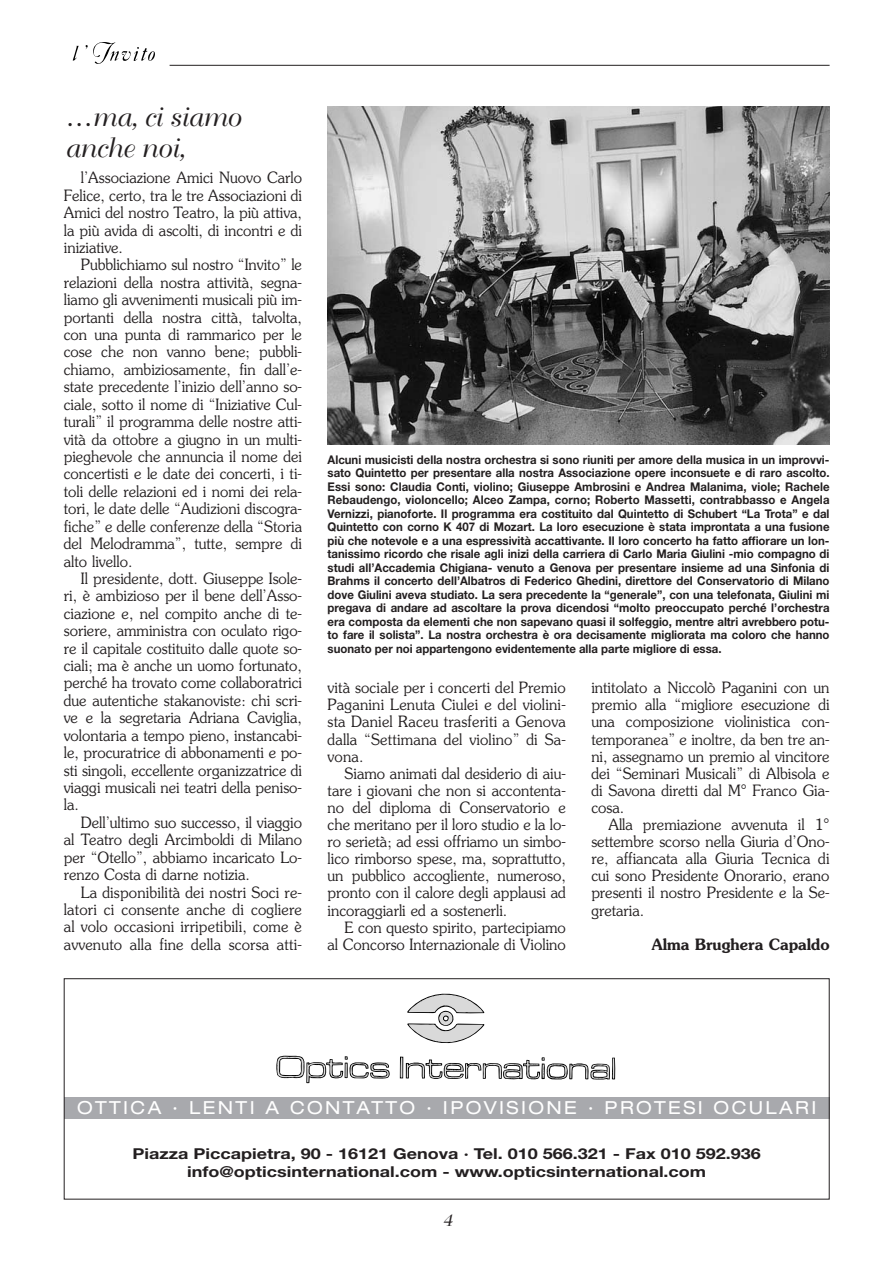
<style>
.page{position:relative;width:893px;height:1262px;background:#fff}
.page>*{position:absolute;margin:0;border:0;box-sizing:border-box;transform-origin:0 0}
.t1{font:27px/30.3px "Bellevue";color:#231f20}
.t2{font:expanded 18px "Helvetica Neue";letter-spacing:.135em;color:#fff}
.t3{font:18px "Bellevue";color:#231f20}
.t4{font:300 15.6px/17.4px "Souvenir";color:#231f20;text-align:justify;scale:.95 1}
.t5{font:600 15.6px "Souvenir";color:#231f20;scale:.95 1}
.t6{font:700 15px/18px "Helvetica Neue";color:#231f20;text-align:center;scale:1.2 1}
.t7{font:700 12px/13.5px "Helvetica Neue";color:#231f20;text-align:justify;scale:.95 1}
</style>
<div class="page">
<svg style="left:73px;top:46px;width:6px;height:15px"></svg>
<svg style="left:85px;top:42px;width:70px;height:22px"></svg>
<hr style="left:170px;top:65px;width:659px;height:1px;background:#231f20">
<svg style="left:407px;top:993px;width:77px;height:51px"></svg>
<hr style="left:400px;top:1056px;width:3px;height:22px;background:#000">
<svg style="left:276px;top:1055px;width:113px;height:28px"></svg>
<svg style="left:400px;top:1057px;width:215px;height:23px"></svg>
<img style="left:327px;top:106px;width:502px;height:338px">
<div style="left:64px;top:1097px;width:765px;height:21px;background:#a8a9ad"></div>
<div style="left:64px;top:978px;width:765px;height:221px;border:1px solid #231f20"></div>
<h1 class="t1" style="left:64px;top:104px;width:177px">…ma, ci siamo anche noi,</h1>
<p class="t4" style="left:64px;top:170px;width:252px;text-indent:17px">l’Associazione Amici Nuovo Carlo Felice, certo, tra le tre Associazioni di Amici del nostro Teatro, la più attiva, la più avida di ascolti, di incontri e di iniziative.</p>
<p class="t4" style="left:64px;top:257px;width:252px;text-indent:17px">Pubblichiamo sul nostro “Invito” le relazioni della nostra attività, segna&shy;liamo gli avvenimenti musicali più im&shy;portanti della nostra città, talvolta, con una punta di rammarico per le cose che non vanno bene; pubbli&shy;chiamo, ambiziosamente, fin dall’e&shy;state precedente l’inizio dell’anno so&shy;ciale, sotto il nome di “Iniziative Cul&shy;turali” il programma delle nostre atti&shy;vità da ottobre a giugno in un multi&shy;pieghevole che annuncia il nome dei concertisti e le date dei concerti, i ti&shy;toli delle relazioni ed i nomi dei rela&shy;tori, le date delle “Audizioni discogra&shy;fiche” e delle conferenze della “Storia del Melodramma”, tutte, sempre di alto livello.</p>
<p class="t4" style="left:64px;top:571px;width:252px;text-indent:17px">Il presidente, dott. Giuseppe Isole&shy;ri, è ambizioso per il bene dell’Asso&shy;ciazione e, nel compito anche di te&shy;soriere, amministra con oculato rigo&shy;re il capitale costituito dalle quote so&shy;ciali; ma è anche un uomo fortunato, perché ha trovato come collaboratrici due autentiche stakanoviste: chi scri&shy;ve e la segretaria Adriana Caviglia, volontaria a tempo pieno, instancabi&shy;le, procuratrice di abbonamenti e po&shy;sti singoli, eccellente organizzatrice di viaggi musicali nei teatri della peniso&shy;la.</p>
<p class="t4" style="left:64px;top:814px;width:252px;text-indent:17px">Dell’ultimo suo successo, il viaggio al Teatro degli Arcimboldi di Milano per “Otello”, abbiamo incaricato Lo&shy;renzo Costa di darne notizia.</p>
<p class="t4" style="left:64px;top:884px;width:252px;text-indent:17px">La disponibilità dei nostri Soci re&shy;latori ci consente anche di cogliere al volo occasioni irripetibili, come è avvenuto alla fine della scorsa atti-</p>
<p class="t7" style="left:327px;top:453px;width:530px">Alcuni musicisti della nostra orchestra si sono riuniti per amore della musica in un improvvi&shy;sato Quintetto per presentare alla nostra Associazione opere inconsuete e di raro ascolto.<br>Essi sono: Claudia Conti, violino; Giuseppe Ambrosini e Andrea Malanima, viole; Rachele Rebaudengo, violoncello; Alceo Zampa, corno; Roberto Massetti, contrabbasso e Angela Vernizzi, pianoforte. Il programma era costituito dal Quintetto di Schubert “La Trota” e dal Quintetto con corno K 407 di Mozart. La loro esecuzione è stata improntata a una fusione più che notevole e a una espressività accattivante. Il loro concerto ha fatto affiorare un lon&shy;tanissimo ricordo che risale agli inizi della carriera di Carlo Maria Giulini -mio compagno di studi all’Accademia Chigiana- venuto a Genova per presentare insieme ad una Sinfonia di Brahms il concerto dell’Albatros di Federico Ghedini, direttore del Conservatorio di Milano dove Giulini aveva studiato. La sera precedente la “generale”, con una telefonata, Giulini mi pregava di andare ad ascoltare la prova dicendosi “molto preoccupato perché l’orchestra era composta da elementi che non sapevano quasi il solfeggio, mentre altri avrebbero potu&shy;to fare il solista”. La nostra orchestra è ora decisamente migliorata ma coloro che hanno suonato per noi appartengono evidentemente alla parte migliore di essa.</p>
<p class="t4" style="left:327px;top:680px;width:252px">vità sociale per i concerti del Premio Paganini Lenuta Ciulei e del violini&shy;sta Daniel Raceu trasferiti a Genova dalla “Settimana del violino” di Sa&shy;vona.</p>
<p class="t4" style="left:327px;top:765px;width:252px;text-indent:17px">Siamo animati dal desiderio di aiu&shy;tare i giovani che non si accontenta&shy;no del diploma di Conservatorio e che meritano per il loro studio e la lo&shy;ro serietà; ad essi offriamo un simbo&shy;lico rimborso spese, ma, soprattutto, un pubblico accogliente, numeroso, pronto con il calore degli applausi ad incoraggiarli ed a sostenerli.</p>
<p class="t4" style="left:327px;top:919px;width:252px;text-align:right">E con questo spirito, partecipiamo<br>al Concorso Internazionale di Violino</p>
<p class="t4" style="left:591px;top:680px;width:252px">intitolato a Niccolò Paganini con un premio alla “migliore esecuzione di una composizione violinistica con&shy;temporanea” e inoltre, da ben tre an&shy;ni, assegnamo un premio al vincitore dei “Seminari Musicali” di Albisola e di Savona diretti dal M° Franco Gia&shy;cosa.</p>
<p class="t4" style="left:591px;top:817px;width:252px;text-indent:17px">Alla premiazione avvenuta il 1° settembre scorso nella Giuria d’Ono&shy;re, affiancata alla Giuria Tecnica di cui sono Presidente Onorario, erano presenti il nostro Presidente e la Se&shy;gretaria.</p>
<p class="t5" style="left:652px;top:938px;width:188px">Alma Brughera Capaldo</p>
<p class="t2" style="left:77px;top:1101px;width:740px">OTTICA · LENTI A CONTATTO · IPOVISIONE · PROTESI OCULARI</p>
<p class="t6" style="left:132px;top:1146px;width:525px">Piazza Piccapietra, 90 - 16121 Genova · Tel. 010 566.321 - Fax 010 592.936 info@opticsinternational.com - www.opticsinternational.com</p>
<p class="t3" style="left:442px;top:1212px;width:11px">4</p>
</div>
